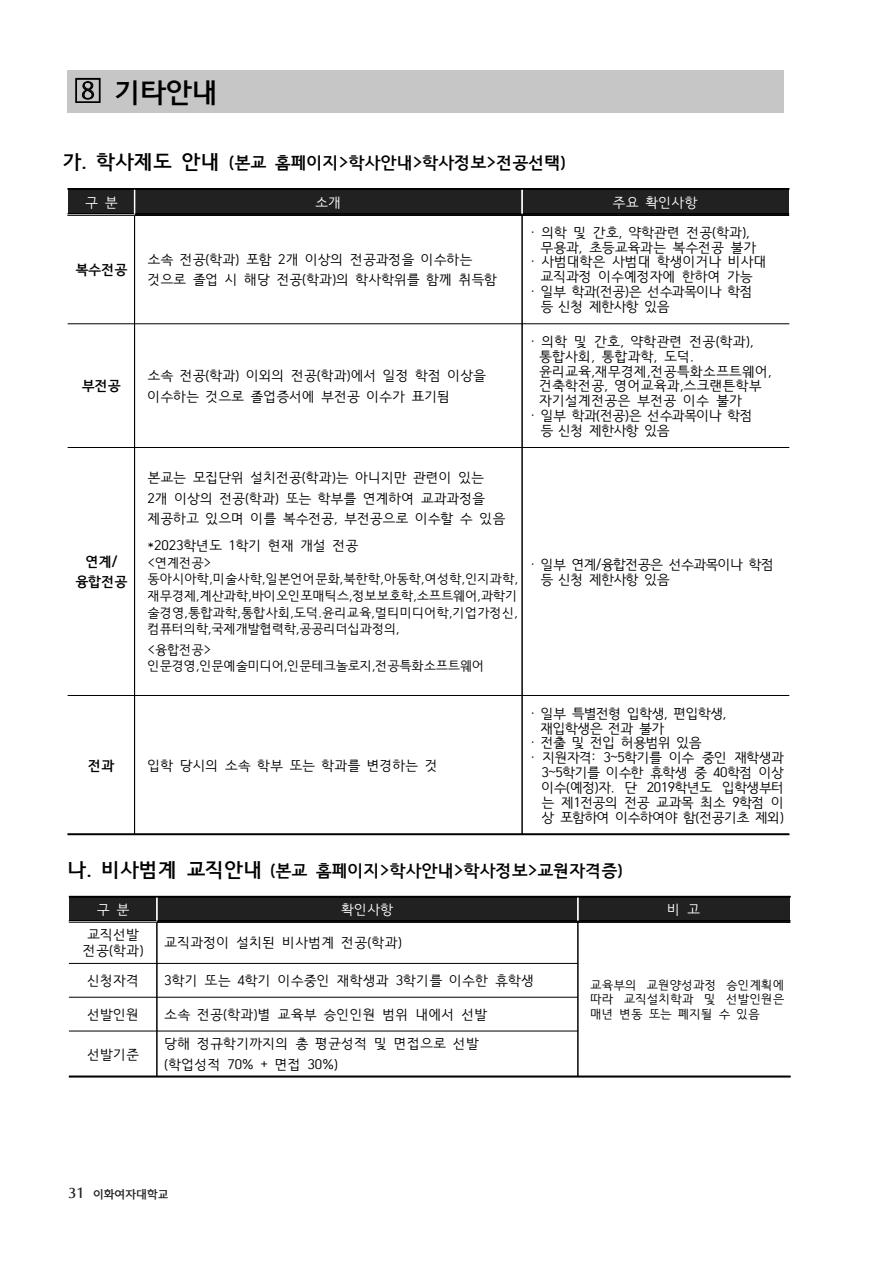
<style>
.page{position:relative;width:893px;height:1263px;background:#fff}
.page>*{position:absolute;margin:0;border:0;box-sizing:border-box;transform-origin:0 0}
.t1{font:700 27px "HCR Dotum";color:#000}
.t2{font:700 16.5px "HCR Dotum";letter-spacing:-.005em;color:#000}
.t3{font:13.5px/20.4px "HCR Dotum";letter-spacing:-.025em;color:#000}
.t4{font:13.5px/20.4px "HCR Dotum";letter-spacing:.005em;color:#000}
.t5{font:13.5px/14.7px "HCR Dotum";letter-spacing:-.065em;color:#000}
.t6{font:13.5px "HCR Dotum";letter-spacing:-.055em;color:#000}
.t7{font:13.5px "HCR Dotum";letter-spacing:-.05em;color:#000}
.t8{font:13.5px "HCR Dotum";letter-spacing:.005em;color:#fff}
.t9{font:700 13.5px/20.1px "HCR Dotum";letter-spacing:.005em;color:#000;text-align:center}
.t10{font:12.75px/16.6px "HCR Dotum";letter-spacing:-.01em;color:#000}
.t11{font:12px/14.4px "HCR Dotum";color:#000;text-align:justify}
.t12{font:12px "ehwa";color:#231f20}
.s1{font-size:19.35px}
.s2{font-size:15px}
</style>
<div class="page">
<div style="left:68px;top:189px;width:67px;height:26px;background:#212121"></div>
<div style="left:135px;top:189px;width:387px;height:26px;background:#212121"></div>
<div style="left:522px;top:189px;width:266px;height:26px;background:#212121"></div>
<hr style="left:68px;top:213px;width:67px;height:1px;background:#000">
<hr style="left:68px;top:215px;width:67px;height:1px;background:#000">
<hr style="left:135px;top:213px;width:387px;height:1px;background:#000">
<hr style="left:135px;top:215px;width:387px;height:1px;background:#000">
<hr style="left:522px;top:213px;width:267px;height:1px;background:#000">
<hr style="left:522px;top:215px;width:267px;height:1px;background:#000">
<hr style="left:68px;top:323px;width:454px;height:1px;background:#000">
<hr style="left:522px;top:323px;width:267px;height:1px;background:#000">
<hr style="left:68px;top:447px;width:454px;height:1px;background:#000">
<hr style="left:522px;top:447px;width:267px;height:1px;background:#000">
<hr style="left:68px;top:695px;width:454px;height:1px;background:#000">
<hr style="left:522px;top:695px;width:267px;height:1px;background:#000">
<hr style="left:521px;top:189px;width:2px;height:25px;background:#fff">
<hr style="left:522px;top:216px;width:1px;height:618px;background:#000">
<hr style="left:134px;top:216px;width:1px;height:618px;background:#000">
<svg style="left:134px;top:190px;width:1px;height:24px"></svg>
<hr style="left:68px;top:833px;width:721px;height:2px;background:#000">
<hr style="left:68px;top:188px;width:721px;height:2px;background:#000">
<div style="left:70px;top:897px;width:87px;height:24px;background:#212121"></div>
<div style="left:157px;top:897px;width:421px;height:24px;background:#212121"></div>
<div style="left:578px;top:897px;width:212px;height:24px;background:#212121"></div>
<hr style="left:69px;top:920px;width:88px;height:1px;background:#000">
<hr style="left:69px;top:922px;width:88px;height:1px;background:#000">
<hr style="left:157px;top:920px;width:421px;height:1px;background:#000">
<hr style="left:157px;top:922px;width:421px;height:1px;background:#000">
<hr style="left:577px;top:920px;width:213px;height:1px;background:#000">
<hr style="left:577px;top:922px;width:213px;height:1px;background:#000">
<hr style="left:69px;top:963px;width:509px;height:1px;background:#000">
<hr style="left:69px;top:997px;width:509px;height:1px;background:#000">
<hr style="left:69px;top:1031px;width:509px;height:1px;background:#000">
<svg style="left:577px;top:897px;width:1px;height:23px"></svg>
<hr style="left:578px;top:922px;width:1px;height:154px;background:#000">
<hr style="left:157px;top:922px;width:1px;height:154px;background:#000">
<svg style="left:156px;top:897px;width:1px;height:23px"></svg>
<hr style="left:69px;top:1076px;width:721px;height:1px;background:#000">
<hr style="left:69px;top:896px;width:721px;height:1px;background:#000">
<div style="left:67px;top:70px;width:365px;height:42px;background:#c6c6c6"></div>
<div style="left:432px;top:70px;width:352px;height:42px;background:#c6c6c6"></div>
<svg style="left:75px;top:78px;width:26px;height:25px"></svg>
<p class="t1" style="left:115px;top:71px;width:105px">기타안내</p>
<p class="t2" style="left:63px;top:150px;width:504px"><span class="s1">가. 학사제도 안내</span> (본교 홈페이지&gt;학사안내&gt;학사정보&gt;전공선택)</p>
<p class="t8" style="left:85px;top:192px;width:34px">구 분</p>
<p class="t8" style="left:315px;top:192px;width:28px">소개</p>
<p class="t8" style="left:613px;top:192px;width:87px">주요 확인사항</p>
<p class="t9" style="left:75px;top:259px;width:54px">복수전공</p>
<p class="t3" style="left:148px;top:249px;width:351px">소속 전공(학과) 포함 2개 이상의 전공과정을 이수하는 것으로 졸업 시 해당 전공(학과)의 학사학위를 함께 취득함</p>
<p class="t9" style="left:82px;top:376px;width:41px">부전공</p>
<p class="t3" style="left:148px;top:366px;width:340px">소속 전공(학과) 이외의 전공(학과)에서 일정 학점 이상을 이수하는 것으로 졸업증서에 부전공 이수가 표기됨</p>
<p class="t9" style="left:75px;top:552px;width:54px">연계/ 융합전공</p>
<p class="t3" style="left:148px;top:468px;width:359px">본교는 모집단위 설치전공(학과)는 아니지만 관련이 있는<br>2개 이상의 전공(학과) 또는 학부를 연계하여 교과과정을 제공하고 있으며 이를 복수전공, 부전공으로 이수할 수 있음</p>
<p class="t3" style="left:148px;top:535px;width:212px">*2023학년도 1학기 현재 개설 전공</p>
<p class="t10" style="left:148px;top:554px;width:372px">&lt;연계전공&gt; 동아시아학,미술사학,일본언어문화,북한학,아동학,여성학,인지과학, 재무경제,계산과학,바이오인포매틱스,정보보호학,소프트웨어,과학기 술경영,통합과학,통합사회,도덕.윤리교육,멀티미디어학,기업가정신, 컴퓨터의학,국제개발협력학,공공리더십과정의,</p>
<p class="t10" style="left:148px;top:641px;width:339px">&lt;융합전공&gt; 인문경영,인문예술미디어,인문테크놀로지,전공특화소프트웨어</p>
<p class="t3" style="left:531px;top:222px;width:220px">· 의학 및 간호, 약학관련 전공(학과),</p>
<p class="t3" style="left:540px;top:237px;width:217px">무용과, 초등교육과는 복수전공 불가</p>
<p class="t3" style="left:531px;top:252px;width:237px">· 사범대학은 사범대 학생이거나 비사대</p>
<p class="t3" style="left:540px;top:267px;width:214px">교직과정 이수예정자에 한하여 가능</p>
<p class="t5" style="left:531px;top:285px;width:224px">· 일부 학과(전공)은 선수과목이나 학점</p>
<p class="t3" style="left:540px;top:296px;width:131px">등 신청 제한사항 있음</p>
<p class="t4" style="left:531px;top:331px;width:224px">· 의학 및 간호, 약학관련 전공(학과),</p>
<p class="t4" style="left:539px;top:346px;width:156px">통합사회, 통합과학, 도덕.</p>
<p class="t4" style="left:539px;top:361px;width:234px">윤리교육,재무경제,전공특화소프트웨어,</p>
<p class="t4" style="left:539px;top:376px;width:224px">건축학전공, 영어교육과,스크랜튼학부</p>
<p class="t4" style="left:539px;top:391px;width:205px">자기설계전공은 부전공 이수 불가</p>
<p class="t5" style="left:531px;top:408px;width:224px">· 일부 학과(전공)은 선수과목이나 학점</p>
<p class="t3" style="left:540px;top:420px;width:131px">등 신청 제한사항 있음</p>
<p class="t5" style="left:540px;top:557px;width:235px;text-indent:-10px">· 일부 연계/융합전공은 선수과목이나 학점 등 신청 제한사항 있음</p>
<p class="t5" style="left:531px;top:706px;width:197px">· 일부 특별전형 입학생, 편입학생,</p>
<p class="t5" style="left:540px;top:721px;width:126px">재입학생은 전과 불가</p>
<p class="t5" style="left:531px;top:735px;width:173px">· 전출 및 전입 허용범위 있음</p>
<p class="t5" style="left:531px;top:750px;width:255px">· 지원자격: 3~5학기를 이수 중인 재학생과</p>
<p class="t7" style="left:541px;top:762px;width:244px">3~5학기를 이수한 휴학생 중 40학점 이상</p>
<p class="t6" style="left:541px;top:777px;width:244px">이수(예정)자. 단 2019학년도 입학생부터</p>
<p class="t6" style="left:541px;top:792px;width:244px">는 제1전공의 전공 교과목 최소 9학점 이</p>
<p class="t5" style="left:541px;top:810px;width:244px">상 포함하여 이수하여야 함(전공기초 제외)</p>
<p class="t2" style="left:68px;top:858px;width:557px"><span class="s1">나. 비사범계 교직안내</span> (본교 홈페이지&gt;학사안내&gt;학사정보&gt;교원자격증)</p>
<p class="t8" style="left:97px;top:899px;width:34px">구 분</p>
<p class="t8" style="left:341px;top:899px;width:54px">확인사항</p>
<p class="t8" style="left:667px;top:899px;width:34px">비 고</p>
<p class="t3" style="left:83px;top:927px;width:62px;line-height:16.2px;text-align:center">교직선발 전공(학과)</p>
<p class="t4" style="left:164px;top:933px;width:239px">교직과정이 설치된 비사범계 전공(학과)</p>
<p class="t11" style="left:590px;top:978px;width:196px">교육부의 교원양성과정 승인계획에 따라 교직설치학과 및 선발인원은 매년 변동 또는 폐지될 수 있음</p>
<p class="t9" style="left:88px;top:755px;width:28px">전과</p>
<p class="t3" style="left:148px;top:755px;width:292px">입학 당시의 소속 학부 또는 학과를 변경하는 것</p>
<p class="t3" style="left:87px;top:970px;width:54px">신청자격</p>
<p class="t4" style="left:164px;top:970px;width:371px">3학기 또는 4학기 이수중인 재학생과 3학기를 이수한 휴학생</p>
<p class="t3" style="left:87px;top:1004px;width:54px">선발인원</p>
<p class="t4" style="left:164px;top:1004px;width:325px">소속 전공(학과)별 교육부 승인인원 범위 내에서 선발</p>
<p class="t3" style="left:87px;top:1044px;width:54px">선발기준</p>
<p class="t4" style="left:164px;top:1034px;width:316px">당해 정규학기까지의 총 평균성적 및 면접으로 선발 (학업성적 70% + 면접 30%)</p>
<p class="t12" style="left:68px;top:1188px;width:102px"><span class="s2">31</span> 이화여자대학교</p>
</div>
